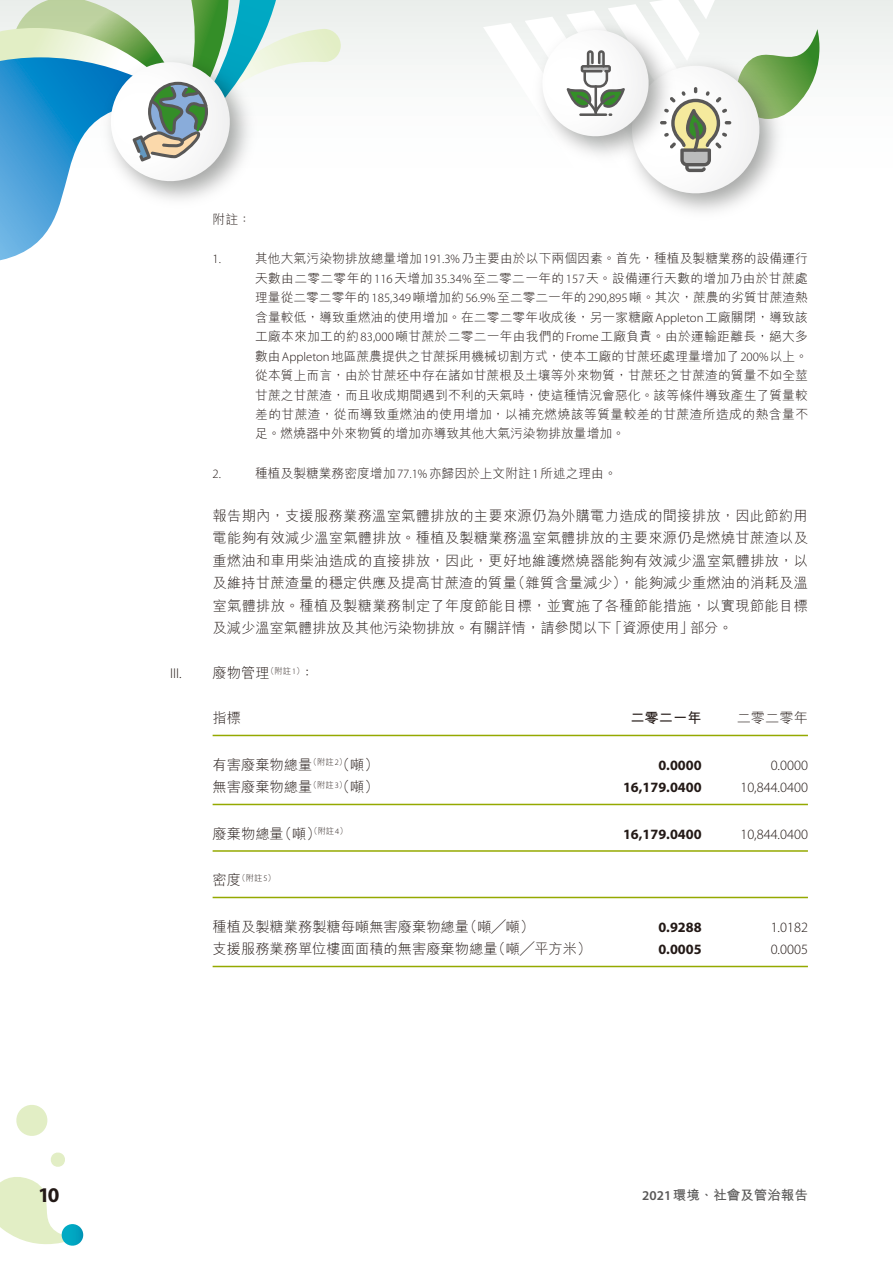
<style>
.page{position:relative;width:893px;height:1263px;background:#fff}
.page>*{position:absolute;margin:0;border:0;box-sizing:border-box;transform-origin:0 0}
.t1{font:700 21px "Myriad Pro";color:#231916}
.t2{font:300 14.25px/22.5px "M Hei HK";color:#231916;text-align:justify}
.t3{font:300 14.25px "Myriad Pro";color:#231916}
.t4{font:700 14.25px "Myriad Pro";color:#231916}
.t5{font:700 14.25px "M Hei HK";color:#231916}
.t6{font:700 13.5px "M Hei HK";color:#595857}
.t7{font:300 12.75px/19.5px "M Hei HK";color:#231916;text-align:justify}
.t8{font:300 12.75px "Myriad Pro";color:#231916}
.t9{font:300 8.25px "M Hei HK";color:#231916}
.s1{font-family:"Myriad Pro"}
.s2{font-size:14.25px}
.s3{font-family:"Myriad Pro";font-weight:600}
</style>
<div class="page">
<div style="left:0;top:0;width:892px;height:242px;background:linear-gradient(to bottom,#eef1ef,#fff)"></div>
<svg style="left:0;top:1177px;width:84px;height:69px"></svg>
<svg style="left:16px;top:1105px;width:32px;height:31px"></svg>
<svg style="left:50px;top:1152px;width:15px;height:15px"></svg>
<svg style="left:0;top:0;width:341px;height:261px"></svg>
<svg style="left:483px;top:0;width:336px;height:228px"></svg>
<hr style="left:213px;top:735px;width:595px;height:1px;background:#95a900">
<hr style="left:213px;top:804px;width:595px;height:1px;background:#95a900">
<hr style="left:213px;top:850px;width:595px;height:2px;background:#95a900">
<hr style="left:213px;top:897px;width:595px;height:1px;background:#95a900">
<hr style="left:213px;top:966px;width:595px;height:1px;background:#95a900">
<p class="t7" style="left:213px;top:209px;width:40px">附註：</p>
<p class="t8" style="left:213px;top:251px;width:10px">1.</p>
<p class="t7" style="left:255px;top:248px;width:554px">其他大氣污染物排放總量增加<span class="s1">191.3%</span>乃主要由於以下兩個因素。首先，種植及製糖業務的設備運行天數由二零二零年的<span class="s1">116</span>天增加<span class="s1">35.34%</span>至二零二一年的<span class="s1">157</span>天。設備運行天數的增加乃由於甘蔗處理量從二零二零年的<span class="s1">185,349</span>噸增加約<span class="s1">56.9%</span>至二零二一年的<span class="s1">290,895</span>噸。其次，蔗農的劣質甘蔗渣熱含量較低，導致重燃油的使用增加。在二零二零年收成後，另一家糖廠<span class="s1">Appleton</span>工廠關閉，導致該工廠本來加工的約<span class="s1">83,000</span>噸甘蔗於二零二一年由我們的<span class="s1">Frome</span>工廠負責。由於運輸距離長，絕大多數由<span class="s1">Appleton</span>地區蔗農提供之甘蔗採用機械切割方式，使本工廠的甘蔗坯處理量增加了<span class="s1">200%</span>以上。從本質上而言，由於甘蔗坯中存在諸如甘蔗根及土壤等外來物質，甘蔗坯之甘蔗渣的質量不如全莖甘蔗之甘蔗渣，而且收成期間遇到不利的天氣時，使這種情況會惡化。該等條件導致產生了質量較差的甘蔗渣，從而導致重燃油的使用增加，以補充燃燒該等質量較差的甘蔗渣所造成的熱含量不足。燃燒器中外來物質的增加亦導致其他大氣污染物排放量增加。</p>
<p class="t8" style="left:213px;top:466px;width:10px">2.</p>
<p class="t7" style="left:255px;top:463px;width:363px">種植及製糖業務密度增加<span class="s1">77.1%</span>亦歸因於上文附註<span class="s1">1</span>所述之理由。</p>
<p class="t2" style="left:213px;top:504px;width:597px">報告期內，支援服務業務溫室氣體排放的主要來源仍為外購電力造成的間接排放，因此節約用電能夠有效減少溫室氣體排放。種植及製糖業務溫室氣體排放的主要來源仍是燃燒甘蔗渣以及重燃油和車用柴油造成的直接排放，因此，更好地維護燃燒器能夠有效減少溫室氣體排放，以及維持甘蔗渣量的穩定供應及提高甘蔗渣的質量（雜質含量減少），能夠減少重燃油的消耗及溫室氣體排放。種植及製糖業務制定了年度節能目標，並實施了各種節能措施，以實現節能目標及減少溫室氣體排放及其他污染物排放。有關詳情，請參閱以下「資源使用」部分。</p>
<p class="t3" style="left:170px;top:665px;width:13px">III.</p>
<p class="t2" style="left:213px;top:662px;width:103px">廢物管理<sup>（附註</sup><sup>1</sup><sup>）</sup>：</p>
<p class="t2" style="left:213px;top:707px;width:30px">指標</p>
<p class="t5" style="left:630px;top:708px;width:73px">二零二一年</p>
<p class="t2" style="left:737px;top:707px;width:73px">二零二零年</p>
<p class="t2" style="left:213px;top:753px;width:168px">有害廢棄物總量<sup>（附註</sup><sup>2</sup>（噸）</p>
<p class="t9" style="left:339px;top:758px;width:10px">）</p>
<p class="t4" style="left:658px;top:756px;width:45px">0.0000</p>
<p class="t3" style="left:771px;top:757px;width:39px">0.0000</p>
<p class="t2" style="left:213px;top:776px;width:168px">無害廢棄物總量<sup>（附註</sup><sup>3</sup>（噸）</p>
<p class="t9" style="left:339px;top:780px;width:10px">）</p>
<p class="t4" style="left:623px;top:778px;width:80px">16,179.0400</p>
<p class="t3" style="left:740px;top:779px;width:69px">10,844.0400</p>
<p class="t2" style="left:213px;top:822px;width:137px">廢棄物總量（噸）<sup>（附註</sup><sup>4</sup><sup>）</sup></p>
<p class="t4" style="left:623px;top:825px;width:80px">16,179.0400</p>
<p class="t3" style="left:740px;top:826px;width:69px">10,844.0400</p>
<p class="t9" style="left:213px;top:873px;width:65px"><span class="s2">密度</span>（附註<span class="s1">5</span>）</p>
<p class="t2" style="left:213px;top:915px;width:323px">種植及製糖業務製糖每噸無害廢棄物總量（噸╱噸）</p>
<p class="t4" style="left:658px;top:918px;width:45px">0.9288</p>
<p class="t3" style="left:771px;top:919px;width:39px">1.0182</p>
<p class="t2" style="left:213px;top:938px;width:380px">支援服務業務單位樓面面積的無害廢棄物總量（噸╱平方米）</p>
<p class="t4" style="left:658px;top:940px;width:45px">0.0005</p>
<p class="t3" style="left:771px;top:941px;width:39px">0.0005</p>
<h1 class="t1" style="left:38px;top:1181px;width:23px">10</h1>
<p class="t6" style="left:642px;top:1185px;width:167px"><span class="s3">2021</span>環境、社會及管治報告</p>
</div>
